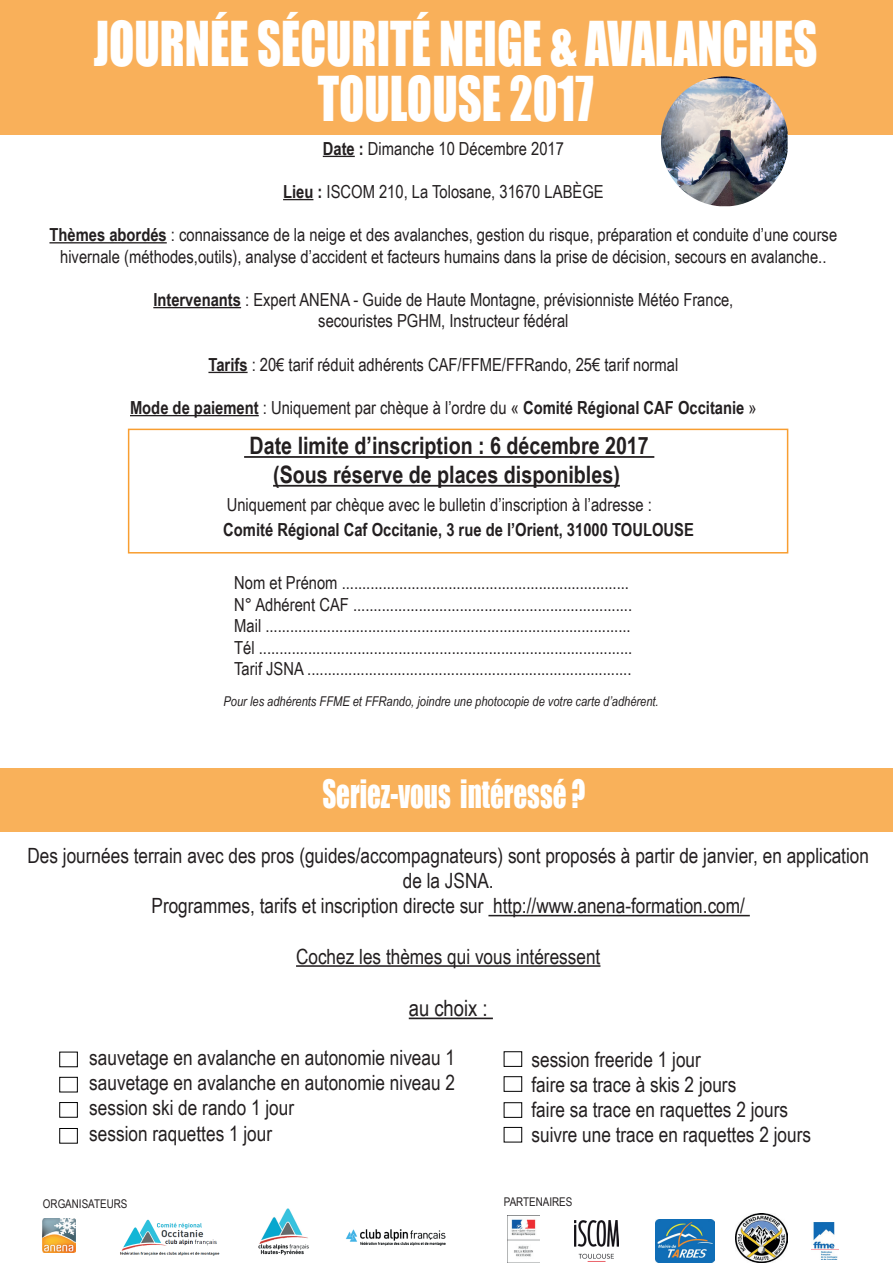
<style>
.page{position:relative;width:893px;height:1263px;background:#fff}
.page>*{position:absolute;margin:0;border:0;box-sizing:border-box;transform-origin:0 0}
.t1{font:56.7px/55.8px "Impact";color:#fff;text-align:center;scale:.82 1}
.t2{font:35.85px "Impact";color:#fff;scale:.75 1}
.t3{font:700 24px/28.8px "Arial Narrow";color:#231f20;text-align:center}
.t4{font:22.5px "Arial Narrow";color:#231f20}
.t5{font:21px/25.2px "Arial Narrow";color:#231f20}
.t6{font:18px/21.6px "Arial Narrow";color:#231f20;text-align:center}
.t7{font:700 18px "Arial Narrow";color:#231f20}
.t8{font:italic 13.5px "Arial Narrow";color:#231f20}
.t9{font:12px "Arial Narrow";color:#231f20}
.s1{font-weight:700}
.s2{font-weight:400}
</style>
<div class="page">
<div style="left:0;top:767px;width:893px;height:64px;background:#f9b15a"></div>
<div style="left:0;top:0;width:893px;height:135px;background:#f9b05a"></div>
<hr style="left:244px;top:456px;width:410px;height:2px;background:#231f20">
<hr style="left:273px;top:485px;width:347px;height:2px;background:#231f20">
<hr style="left:323px;top:156px;width:32px;height:1px;background:#231f20">
<hr style="left:283px;top:199px;width:30px;height:1px;background:#231f20">
<hr style="left:49px;top:242px;width:118px;height:1px;background:#231f20">
<hr style="left:153px;top:307px;width:88px;height:1px;background:#231f20">
<hr style="left:208px;top:372px;width:40px;height:1px;background:#231f20">
<hr style="left:130px;top:415px;width:129px;height:1px;background:#231f20">
<hr style="left:488px;top:915px;width:262px;height:1px;background:#231f20">
<hr style="left:296px;top:965px;width:304px;height:2px;background:#231f20">
<hr style="left:409px;top:1017px;width:84px;height:2px;background:#231f20">
<div style="left:60px;top:1077px;width:18px;height:15px;border:1px solid #000"></div>
<div style="left:60px;top:1102px;width:18px;height:15px;border:1px solid #000"></div>
<div style="left:60px;top:1128px;width:18px;height:15px;border:1px solid #000"></div>
<div style="left:504px;top:1076px;width:18px;height:15px;border:1px solid #000"></div>
<div style="left:504px;top:1102px;width:18px;height:15px;border:1px solid #000"></div>
<div style="left:504px;top:1127px;width:18px;height:15px;border:1px solid #000"></div>
<div style="left:128px;top:429px;width:660px;height:124px;border:2px solid #f89e31"></div>
<img style="left:661px;top:76px;width:127px;height:130px">
<img style="left:258px;top:1208px;width:51px;height:48px">
<img style="left:43px;top:1218px;width:33px;height:35px">
<img style="left:346px;top:1229px;width:100px;height:17px">
<img style="left:811px;top:1222px;width:28px;height:37px">
<img style="left:120px;top:1219px;width:100px;height:36px">
<img style="left:508px;top:1219px;width:31px;height:44px">
<img style="left:574px;top:1221px;width:45px;height:38px">
<img style="left:735px;top:1213px;width:53px;height:49px">
<img style="left:656px;top:1219px;width:58px;height:44px">
<h1 class="t1" style="left:94px;top:14px;width:884px">JOURNÉE SÉCURITÉ NEIGE &amp; AVALANCHES<br>TOULOUSE 2017</h1>
<p class="t6" style="left:323px;top:137px;width:243px"><span class="s1">Date :</span> Dimanche 10 Décembre 2017</p>
<p class="t6" style="left:283px;top:180px;width:322px"><span class="s1">Lieu :</span> ISCOM 210, La Tolosane, 31670 LABÈGE</p>
<p class="t6" style="left:49px;top:223px;width:789px"><span class="s1">Thèmes abordés</span> : connaissance de la neige et des avalanches, gestion du risque, préparation et conduite d’une course hivernale (méthodes,outils), analyse d’accident et facteurs humains dans la prise de décision, secours en avalanche..</p>
<p class="t6" style="left:153px;top:288px;width:582px"><span class="s1">Intervenants</span> : Expert ANENA - Guide de Haute Montagne, prévisionniste Météo France, secouristes PGHM, Instructeur fédéral</p>
<p class="t6" style="left:208px;top:353px;width:471px"><span class="s1">Tarifs</span> : 20€ tarif réduit adhérents CAF/FFME/FFRando, 25€ tarif normal</p>
<p class="t7" style="left:130px;top:394px;width:628px">Mode de paiement <span class="s2">: Uniquement par chèque à l’ordre du «</span> Comité Régional CAF Occitanie <span class="s2">»</span></p>
<h3 class="t3" style="left:250px;top:430px;width:401px">Date limite d’inscription : 6 décembre 2017 (Sous réserve de places disponibles)</h3>
<p class="t6" style="left:227px;top:493px;width:426px">Uniquement par chèque avec le bulletin d’inscription à l’adresse :</p>
<p class="t7" style="left:223px;top:516px;width:472px">Comité Régional Caf Occitanie, 3 rue de l’Orient, 31000 TOULOUSE</p>
<p class="t6" style="left:234px;top:571px;width:400px;text-align:left">Nom et Prénom ......................................................................<br>N° Adhérent CAF ....................................................................<br>Mail .........................................................................................<br>Tél ...........................................................................................<br>Tarif JSNA ...............................................................................</p>
<p class="t8" style="left:224px;top:692px;width:437px">Pour les adhérents FFME et FFRando, joindre une photocopie de votre carte d’adhérent.</p>
<h2 class="t2" style="left:322px;top:766px;width:352px">Seriez-vous intéressé ?</h2>
<p class="t5" style="left:27px;top:842px;width:843px;text-align:center">Des journées terrain avec des pros (guides/accompagnateurs) sont proposés à partir de janvier, en application de la JSNA.<br>Programmes, tarifs et inscription directe sur http://www.anena-formation.com/</p>
<p class="t5" style="left:296px;top:943px;width:306px">Cochez les thèmes qui vous intéressent</p>
<p class="t4" style="left:409px;top:991px;width:80px">au choix :</p>
<p class="t5" style="left:89px;top:1044px;width:367px">sauvetage en avalanche en autonomie niveau 1 sauvetage en avalanche en autonomie niveau 2 session ski de rando 1 jour<br>session raquettes 1 jour</p>
<p class="t5" style="left:531px;top:1046px;width:281px">session freeride 1 jour<br>faire sa trace à skis 2 jours<br>faire sa trace en raquettes 2 jours suivre une trace en raquettes 2 jours</p>
<p class="t9" style="left:43px;top:1194px;width:86px">ORGANISATEURS</p>
<p class="t9" style="left:504px;top:1192px;width:70px">PARTENAIRES</p>
</div>
